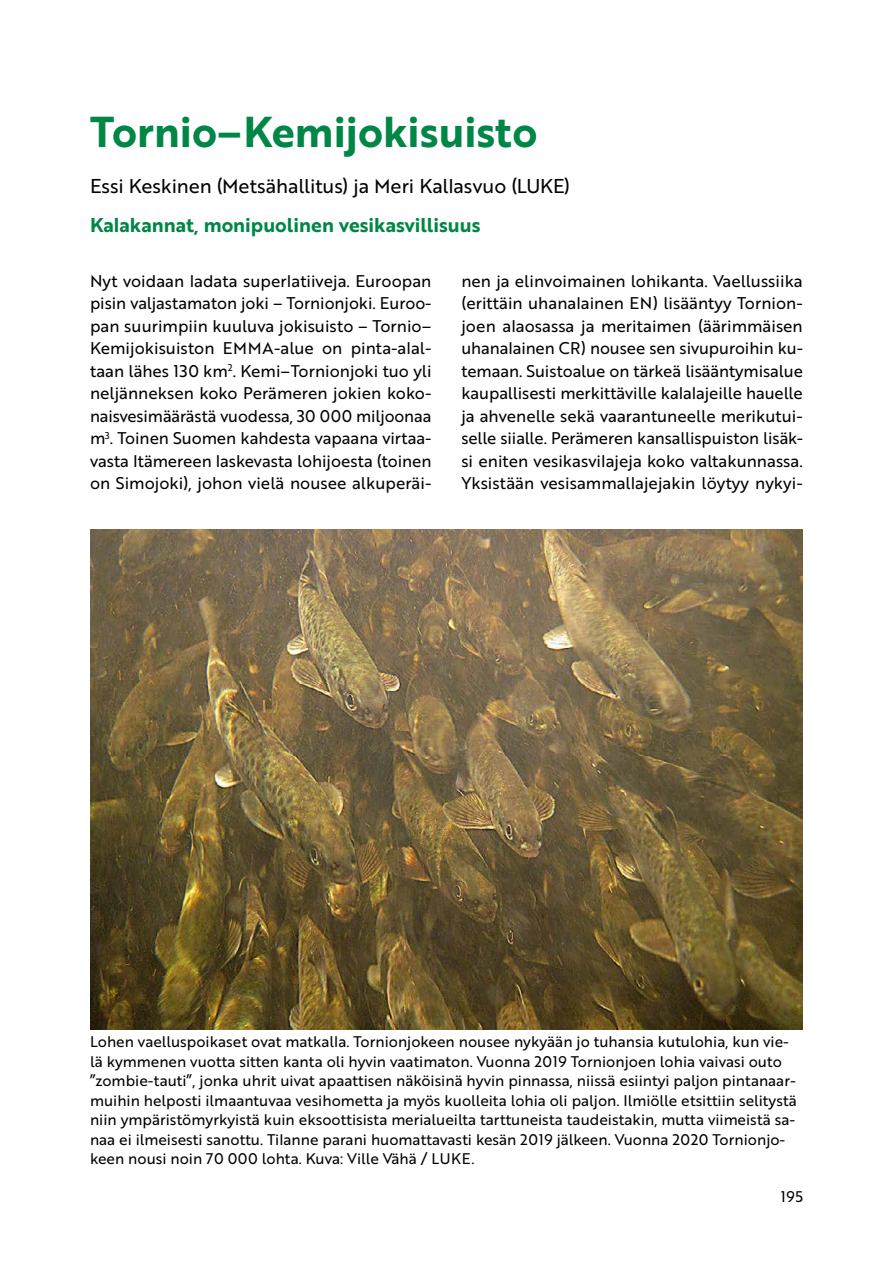
<style>
.page{position:relative;width:893px;height:1263px;background:#fff}
.page>*{position:absolute;margin:0;border:0;box-sizing:border-box;transform-origin:0 0}
.H3_Otsikko_1_4vari{font:42px "Brother 1816 Bold";color:#008647}
.Kirjoittaja{font:19.5px "Brother 1816 Regular";letter-spacing:-.005em;color:#000}
.Emma-tyyppi{font:19.5px "Brother 1816 Bold";color:#008647}
.Normaali_1_kpl{font:16.5px/22.5px "Brother 1816 Regular";color:#000;text-align:justify}
.Kuvateksti_ilman_num{font:15px/19.5px "Brother 1816 Regular";color:#000}
</style>
<div class="page">
<img style="left:90px;top:529px;width:713px;height:500px">
<h3 class="H3_Otsikko_1_4vari" style="left:90px;top:100px;width:449px">Tornio–Kemijokisuisto</h3>
<p class="Kirjoittaja" style="left:90px;top:171px;width:482px">Essi Keskinen (Metsähallitus) ja Meri Kallasvuo (LUKE)</p>
<p class="Emma-tyyppi" style="left:90px;top:210px;width:392px">Kalakannat, monipuolinen vesikasvillisuus</p>
<p class="Normaali_1_kpl" style="left:90px;top:269px;width:343px">Nyt voidaan ladata superlatiiveja. Euroopan pisin valjastamaton joki – Tornionjoki. Euroo&shy;pan suurimpiin kuuluva jokisuisto – Tornio– Kemijokisuiston EMMA-alue on pinta-alal&shy;taan lähes 130 km<sup>2</sup>. Kemi–Tornionjoki tuo yli neljänneksen koko Perämeren jokien koko&shy;naisvesimäärästä vuodessa, 30 000 miljoonaa m<sup>3</sup>. Toinen Suomen kahdesta vapaana virtaa&shy;vasta Itämereen laskevasta lohijoesta (toinen on Simojoki), johon vielä nousee alkuperäi-</p>
<p class="Normaali_1_kpl" style="left:461px;top:269px;width:343px">nen ja elinvoimainen lohikanta. Vaellussiika (erittäin uhanalainen EN) lisääntyy Tornion&shy;joen alaosassa ja meritaimen (äärimmäisen uhanalainen CR) nousee sen sivupuroihin ku&shy;temaan. Suistoalue on tärkeä lisääntymisalue kaupallisesti merkittäville kalalajeille hauelle ja ahvenelle sekä vaarantuneelle merikutui&shy;selle siialle. Perämeren kansallispuiston lisäk&shy;si eniten vesikasvilajeja koko valtakunnassa.<br>Yksistään vesisammallajejakin löytyy nykyi-</p>
<p class="Kuvateksti_ilman_num" style="left:90px;top:1031px;width:708px">Lohen vaelluspoikaset ovat matkalla. Tornionjokeen nousee nykyään jo tuhansia kutulohia, kun vie&shy;lä kymmenen vuotta sitten kanta oli hyvin vaatimaton. Vuonna 2019 Tornionjoen lohia vaivasi outo ”zombie-tauti”, jonka uhrit uivat apaattisen näköisinä hyvin pinnassa, niissä esiintyi paljon pintanaar&shy;muihin helposti ilmaantuvaa vesihometta ja myös kuolleita lohia oli paljon. Ilmiölle etsittiin selitystä niin ympäristömyrkyistä kuin eksoottisista merialueilta tarttuneista taudeistakin, mutta viimeistä sa&shy;naa ei ilmeisesti sanottu. Tilanne parani huomattavasti kesän 2019 jälkeen. Vuonna 2020 Tornionjo&shy;keen nousi noin 70 000 lohta. Kuva: Ville Vähä / LUKE.</p>
<p class="Kuvateksti_ilman_num" style="left:781px;top:1186px;width:24px">195</p>
</div>
